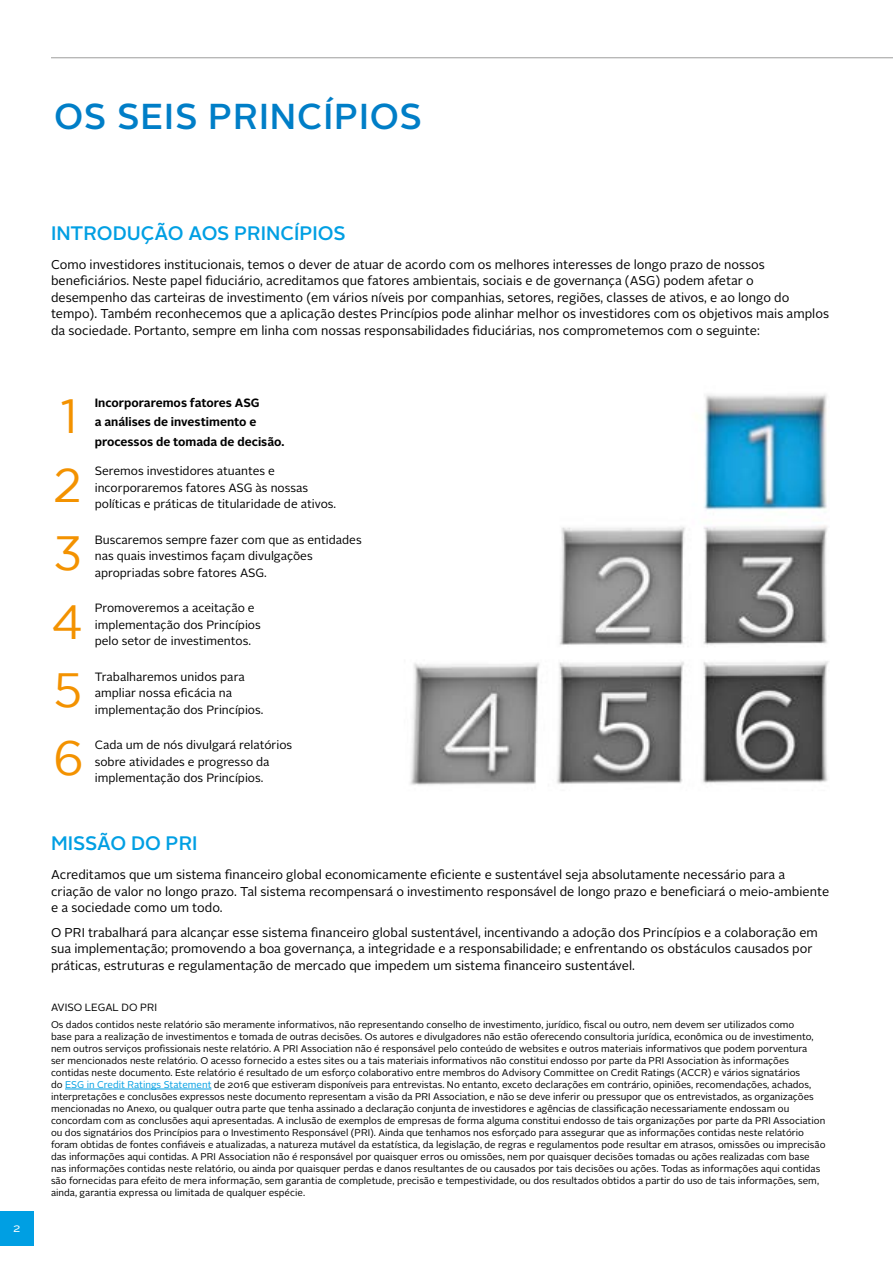
<style>
.page{position:relative;width:893px;height:1263px;background:#fff}
.page>*{position:absolute;margin:0;border:0;box-sizing:border-box;transform-origin:0 0}
.t1{font:48px "Gotham";color:#f39200}
.t2{font:500 36px "Alright Sans";letter-spacing:.025em;color:#007ec7}
.t3{font:500 19.5px "Alright Sans";color:#009fe3}
.t4{font:12.75px/16.5px "Alright Sans";color:#000}
.t5{font:12px/16.5px "Alright Sans";color:#000}
.t6{font:700 12px/19.5px "Alright Sans";color:#000}
.t7{font:12px "Alright Sans";color:#fff}
.t8{font:10.5px "Alright Sans";color:#000}
.t9{font:9.75px/12px "Alright Sans";color:#000}
.s1{color:#009fe3}
</style>
<div class="page">
<hr style="left:51px;top:57px;width:842px;height:1px;background:#9d9d9c">
<div style="left:0;top:1212px;width:34px;height:34px;background:#009fe3"></div>
<img style="left:410px;top:394px;width:419px;height:391px">
<hr style="left:65px;top:1089px;width:146px;height:1px;background:#009fe3">
<h2 class="t2" style="left:54px;top:92px;width:369px">OS SEIS PRINCÍPIOS</h2>
<p class="t7" style="left:13px;top:1220px;width:9px">2</p>
<h3 class="t3" style="left:51px;top:220px;width:296px">INTRODUÇÃO AOS PRINCÍPIOS</h3>
<p class="t4" style="left:51px;top:256px;width:779px">Como investidores institucionais, temos o dever de atuar de acordo com os melhores interesses de longo prazo de nossos beneficiários. Neste papel fiduciário, acreditamos que fatores ambientais, sociais e de governança (ASG) podem afetar o desempenho das carteiras de investimento (em vários níveis por companhias, setores, regiões, classes de ativos, e ao longo do tempo). Também reconhecemos que a aplicação destes Princípios pode alinhar melhor os investidores com os objetivos mais amplos da sociedade. Portanto, sempre em linha com nossas responsabilidades fiduciárias, nos comprometemos com o seguinte:</p>
<h1 class="t1" style="left:61px;top:390px;width:19px">1</h1>
<h1 class="t1" style="left:53px;top:458px;width:30px">2</h1>
<h1 class="t1" style="left:53px;top:527px;width:31px">3</h1>
<h1 class="t1" style="left:51px;top:595px;width:34px">4</h1>
<h1 class="t1" style="left:53px;top:663px;width:31px">5</h1>
<h1 class="t1" style="left:53px;top:732px;width:33px">6</h1>
<p class="t6" style="left:95px;top:393px;width:191px">Incorporaremos fatores ASG<br>a análises de investimento e processos de tomada de decisão.</p>
<p class="t5" style="left:95px;top:463px;width:215px">Seremos investidores atuantes e incorporaremos fatores ASG às nossas</p>
<p class="t5" style="left:95px;top:496px;width:243px">políticas e práticas de titularidade de ativos.</p>
<p class="t5" style="left:95px;top:532px;width:268px">Buscaremos sempre fazer com que as entidades nas quais investimos façam divulgações</p>
<p class="t5" style="left:95px;top:565px;width:174px">apropriadas sobre fatores ASG.</p>
<p class="t5" style="left:95px;top:600px;width:168px">Promoveremos a aceitação e implementação dos Princípios</p>
<p class="t5" style="left:95px;top:633px;width:158px">pelo setor de investimentos.</p>
<p class="t5" style="left:95px;top:668px;width:151px">Trabalharemos unidos para ampliar nossa eficácia na</p>
<p class="t5" style="left:95px;top:701px;width:170px">implementação dos Princípios.</p>
<p class="t5" style="left:95px;top:737px;width:199px">Cada um de nós divulgará relatórios sobre atividades e progresso da</p>
<p class="t5" style="left:95px;top:770px;width:170px">implementação dos Princípios.</p>
<h3 class="t3" style="left:51px;top:830px;width:148px">MISSÃO DO PRI</h3>
<p class="t4" style="left:51px;top:867px;width:780px">Acreditamos que um sistema financeiro global economicamente eficiente e sustentável seja absolutamente necessário para a criação de valor no longo prazo. Tal sistema recompensará o investimento responsável de longo prazo e beneficiará o meio-ambiente e a sociedade como um todo.</p>
<p class="t4" style="left:51px;top:924px;width:768px">O PRI trabalhará para alcançar esse sistema financeiro global sustentável, incentivando a adoção dos Princípios e a colaboração em sua implementação; promovendo a boa governança, a integridade e a responsabilidade; e enfrentando os obstáculos causados por práticas, estruturas e regulamentação de mercado que impedem um sistema financeiro sustentável.</p>
<p class="t8" style="left:51px;top:1000px;width:107px">AVISO LEGAL DO PRI</p>
<p class="t9" style="left:51px;top:1019px;width:776px">Os dados contidos neste relatório são meramente informativos, não representando conselho de investimento, jurídico, fiscal ou outro, nem devem ser utilizados como<br>base para a realização de investimentos e tomada de outras decisões. Os autores e divulgadores não estão oferecendo consultoria jurídica, econômica ou de investimento, nem outros serviços profissionais neste relatório. A PRI Association não é responsável pelo conteúdo de websites e outros materiais informativos que podem porventura<br>ser mencionados neste relatório. O acesso fornecido a estes sites ou a tais materiais informativos não constitui endosso por parte da PRI Association às informações contidas neste documento. Este relatório é resultado de um esforço colaborativo entre membros do Advisory Committee on Credit Ratings (ACCR) e vários signatários<br>do <span class="s1">ESG in Credit Ratings Statement</span> de 2016 que estiveram disponíveis para entrevistas. No entanto, exceto declarações em contrário, opiniões, recomendações, achados, interpretações e conclusões expressos neste documento representam a visão da PRI Association, e não se deve inferir ou pressupor que os entrevistados, as organizações mencionadas no Anexo, ou qualquer outra parte que tenha assinado a declaração conjunta de investidores e agências de classificação necessariamente endossam ou concordam com as conclusões aqui apresentadas. A inclusão de exemplos de empresas de forma alguma constitui endosso de tais organizações por parte da PRI Association ou dos signatários dos Princípios para o Investimento Responsável (PRI). Ainda que tenhamos nos esforçado para assegurar que as informações contidas neste relatório foram obtidas de fontes confiáveis e atualizadas, a natureza mutável da estatística, da legislação, de regras e regulamentos pode resultar em atrasos, omissões ou imprecisão das informações aqui contidas. A PRI Association não é responsável por quaisquer erros ou omissões, nem por quaisquer decisões tomadas ou ações realizadas com base nas informações contidas neste relatório, ou ainda por quaisquer perdas e danos resultantes de ou causados por tais decisões ou ações. Todas as informações aqui contidas são fornecidas para efeito de mera informação, sem garantia de completude, precisão e tempestividade, ou dos resultados obtidos a partir do uso de tais informações, sem, ainda, garantia expressa ou limitada de qualquer espécie.</p>
</div>
